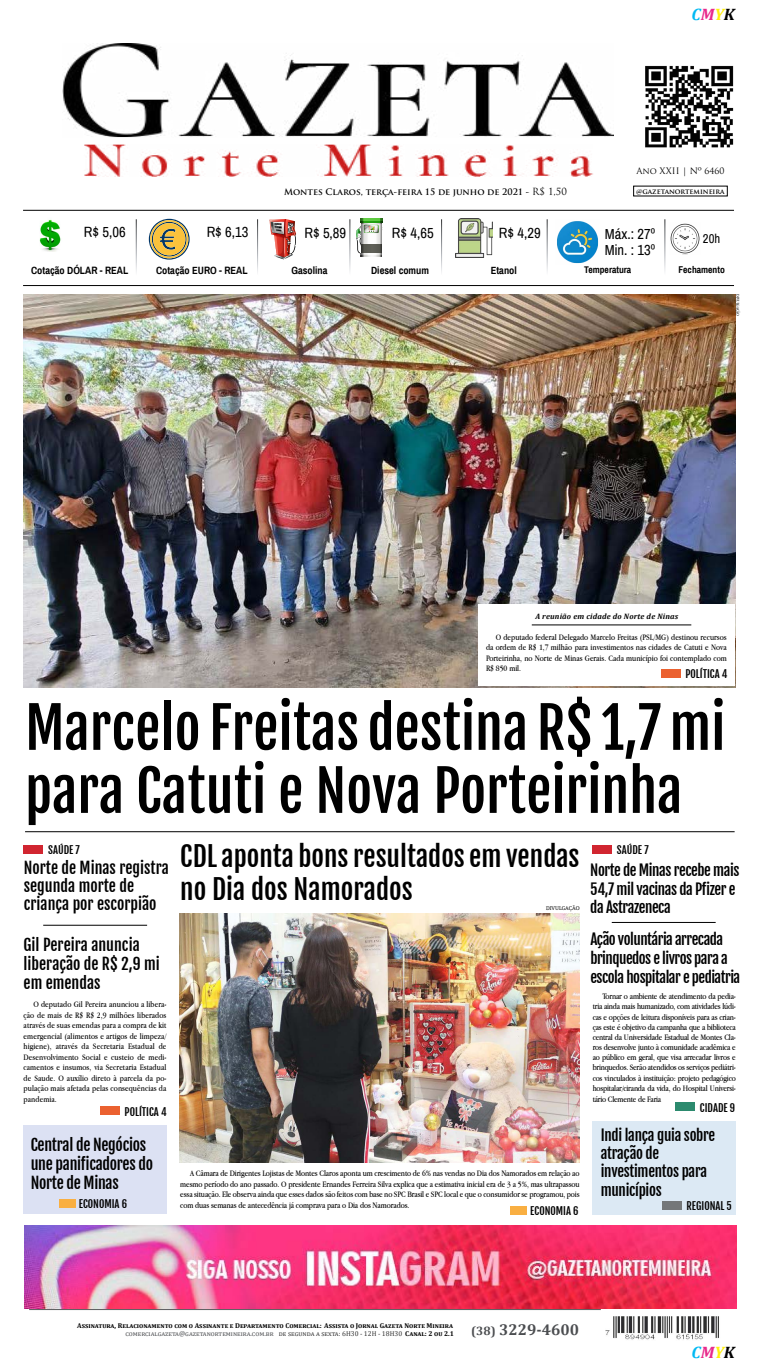
<style>
.page{position:relative;width:759px;height:1365px;background:#fff}
.page>*{position:absolute;margin:0;border:0;box-sizing:border-box;transform-origin:0 0}
.t1{font:56px/63px "Fjalla One";color:#000}
.t2{font:27.12px/33.2px "Fjalla One";color:#000}
.t3{font:italic 700 16.62px "Cambria";color:#00b9f3}
.t4{font:15.75px/18.4px "Fjalla One";color:#000}
.t5{font:15.75px/19.2px "Fjalla One";letter-spacing:-.02em;color:#000}
.t6{font:700 15.75px "Cambria";color:#4b4d50}
.t7{font:14.88px/18.4px "Fjalla One";letter-spacing:-.03em;color:#000}
.t8{font:14.53px/15.8px "Archivo Narrow";color:#000}
.t9{font:12.69px "Archivo Narrow";color:#000}
.t10{font:700 12.25px "Cambria";color:#4b4d50}
.t11{font:10.5px "Fjalla One";color:#000}
.t12{font:700 10.41px "Archivo Narrow";color:#000}
.t13{font:700 9.62px "Archivo Narrow";color:#000}
.t14{font:8.75px/10.5px "Apple Garamond";letter-spacing:-.01em;color:#000;text-align:justify}
.t15{font:8.75px/10.5px "Apple Garamond";letter-spacing:.01em;color:#000;text-align:right}
.t16{font:700 8.75px "Trajan Pro";color:#000}
.t17{font:8.75px "Trajan Pro";color:#000}
.t18{font:italic 700 7.88px "Cambria";letter-spacing:.025em;color:#000}
.t19{font:700 7px "Cambria";color:#000}
.t20{font:7px "Cambria";color:#333}
.t21{font:7px "Cambria";letter-spacing:.055em;color:#4b4d50}
.t22{font:700 7px "Trajan Pro";color:#000}
.t23{font:5.25px "Andada";color:#000}
.t24{font:4.38px "Apple Garamond";color:#000}
.s1{color:#e82a8c}
.s2{color:#fff00c}
.s3{color:#000}
.s4{font-weight:400;font-size:9.62px}
.s5{font-weight:700;color:#000}
</style>
<div class="page">
<hr style="left:29px;top:1308px;width:572px;height:1px;background:#58595b">
<img style="left:62px;top:44px;width:551px;height:133px">
<img style="left:645px;top:65px;width:89px;height:83px">
<img style="left:180px;top:913px;width:399px;height:249px">
<div style="left:510px;top:1205px;width:17px;height:9px;background:#f9af42"></div>
<div style="left:100px;top:1106px;width:20px;height:9px;background:#eb6130"></div>
<div style="left:675px;top:1102px;width:20px;height:9px;background:#2c8a6e"></div>
<div style="left:24px;top:845px;width:19px;height:8px;background:#d12530"></div>
<div style="left:592px;top:845px;width:20px;height:8px;background:#d12530"></div>
<hr style="left:23px;top:210px;width:711px;height:1px;background:#000">
<img style="left:605px;top:1316px;width:114px;height:24px">
<hr style="left:23px;top:285px;width:711px;height:1px;background:#000">
<img style="left:39px;top:219px;width:22px;height:32px">
<svg style="left:149px;top:219px;width:41px;height:40px"></svg>
<svg style="left:269px;top:219px;width:27px;height:40px"></svg>
<svg style="left:356px;top:219px;width:26px;height:38px"></svg>
<img style="left:557px;top:221px;width:42px;height:43px">
<img style="left:670px;top:223px;width:30px;height:31px">
<img style="left:455px;top:219px;width:37px;height:38px">
<div style="left:592px;top:1121px;width:144px;height:93px;background:#dce9f4"></div>
<div style="left:24px;top:1125px;width:143px;height:88px;background:#dbe0f3"></div>
<hr style="left:25px;top:831px;width:710px;height:1px;background:#000">
<hr style="left:43px;top:925px;width:104px;height:1px;background:#000">
<hr style="left:612px;top:922px;width:104px;height:1px;background:#000">
<img style="left:23px;top:295px;width:712px;height:392px">
<div style="left:478px;top:604px;width:256px;height:82px;background:#fff"></div>
<img style="left:24px;top:1225px;width:712px;height:83px">
<div style="left:661px;top:669px;width:19px;height:9px;background:#eb6130"></div>
<hr style="left:532px;top:624px;width:159px;height:1px;background:#000">
<div style="left:59px;top:1199px;width:16px;height:8px;background:#f9af42"></div>
<div style="left:663px;top:1200px;width:19px;height:9px;background:#747779"></div>
<h3 class="t3" style="left:692px;top:2px;width:45px">C<span class="s1">M</span><span class="s2">Y</span><span class="s3">K</span></h3>
<h3 class="t8" style="left:84px;top:224px;width:43px">$R 5,06</h3>
<p class="t12" style="left:31px;top:264px;width:99px">Cotação Dólar - Real</p>
<h3 class="t8" style="left:207px;top:224px;width:43px">$R 6,13</h3>
<p class="t12" style="left:156px;top:263px;width:75px">Cotação EURO REAL-</p>
<p class="t16" style="left:284px;top:186px;width:284px">Montes Claros, terça-feira 15 de junho de 2021 <span class="s4">R</span>- <span class="s4">$ 1,50</span></p>
<p class="t17" style="left:636px;top:165px;width:90px">Ano XXII | Nº 6460</p>
<p class="t22" style="left:636px;top:187px;width:90px">@gazetanortemineira</p>
<h3 class="t8" style="left:304px;top:225px;width:43px">$R 5,89</h3>
<h3 class="t8" style="left:392px;top:225px;width:43px">$R 4,65</h3>
<h3 class="t8" style="left:499px;top:225px;width:43px">$R 4,29</h3>
<h3 class="t8" style="left:605px;top:226px;width:52px">Máx.: 27º<br>Min :. 13º</h3>
<h3 class="t9" style="left:703px;top:230px;width:19px">20h</h3>
<p class="t12" style="left:291px;top:263px;width:38px">Gasolina</p>
<p class="t12" style="left:371px;top:263px;width:59px">Diesel comum</p>
<p class="t12" style="left:491px;top:263px;width:28px">Etanol</p>
<p class="t13" style="left:584px;top:264px;width:49px">Temperatura</p>
<p class="t13" style="left:678px;top:263px;width:48px">Fechamento</p>
<p class="t24" style="left:741px;top:294px;width:23px;rotate:90deg">DIVULGAÇÃO</p>
<p class="t18" style="left:535px;top:610px;width:145px">A reunião em cidade do Norte de Ninas</p>
<p class="t14" style="left:486px;top:631px;width:242px;text-indent:10px">O deputado federal Delegado Marcelo Freitas (PSL/MG) destinou recursos da ordem de $R 1,7 milhão para investimentos nas cidades de Catuti e Nova Porteirinha, no Norte de Minas Gerais. Cada município foi contemplado com $R 850 mil.</p>
<p class="t11" style="left:685px;top:667px;width:44px">POLÍTICA 4</p>
<h1 class="t1" style="left:25px;top:696px;width:702px">MarceloFreitasdestina $R 1,7mi para Catuti e Nova Porteirinha</h1>
<h2 class="t2" style="left:180px;top:839px;width:401px">CDL aponta bons resultados em vendas no Dia dos Namorados</h2>
<p class="t23" style="left:546px;top:905px;width:35px">DIVULGAÇÃO</p>
<p class="t11" style="left:48px;top:843px;width:33px">SAÚDE 7</p>
<p class="t11" style="left:617px;top:843px;width:33px">SAÚDE 7</p>
<h3 class="t4" style="left:24px;top:858px;width:147px">Norte de Minas registra segunda morte de criança por escorpião</h3>
<h3 class="t7" style="left:590px;top:861px;width:151px">Norte de Minas recebe mais<br>54,7 mil vacinas da Pfizer e da Astrazeneca</h3>
<h3 class="t4" style="left:24px;top:935px;width:138px;line-height:19.2px">Gil Pereira anuncia liberação de $R 2,9 mi em emendas</h3>
<h3 class="t7" style="left:590px;top:929px;width:151px;line-height:19.2px">Ação voluntária arrecada brinquedos e livros para a escola hospitalar e pediatria</h3>
<p class="t15" style="left:34px;top:998px;width:134px">O deputado Gil Pereira anunciou a libera-</p>
<p class="t15" style="left:24px;top:1019px;width:144px">através de suas emendas para a compra de kit emergencial (alimentos e artigos de limpeza/ de</p>
<p class="t15" style="left:24px;top:1009px;width:144px">ção de mais de $R$R 2,9 milhões liberados</p>
<p class="t15" style="left:24px;top:1040px;width:30px">higiene ,)</p>
<p class="t15" style="left:24px;top:1061px;width:144px">camentos e insumos, via Secretaria Estadual</p>
<p class="t14" style="left:82px;top:1040px;width:9px">da</p>
<p class="t15" style="left:128px;top:1040px;width:28px">Estadual</p>
<p class="t15" style="left:56px;top:1040px;width:23px">através</p>
<p class="t15" style="left:93px;top:1040px;width:33px">Secretaria</p>
<p class="t15" style="left:24px;top:1051px;width:144px">Desenvolvimento Social e custeio de medi-</p>
<p class="t15" style="left:24px;top:1082px;width:144px">pulação mais afetada pelas consequências da</p>
<p class="t15" style="left:24px;top:1072px;width:144px">de Saude O. auxílio direto à parcela da po-</p>
<p class="t15" style="left:24px;top:1093px;width:35px">pandemia.</p>
<p class="t11" style="left:125px;top:1104px;width:44px">POLÍTICA 4</p>
<p class="t14" style="left:603px;top:991px;width:135px">Tornar o ambiente de atendimento da pedia-</p>
<p class="t14" style="left:593px;top:1001px;width:145px">tria ainda mais humanizado, com atividades lúdi-</p>
<p class="t14" style="left:593px;top:1011px;width:145px">cas e opções de leitura disponíveis para as crian-</p>
<p class="t14" style="left:593px;top:1021px;width:145px">ças este é objetivo da campanha que a biblioteca</p>
<p class="t14" style="left:593px;top:1031px;width:145px">central da Universidade Estadual de Montes Cla-</p>
<p class="t14" style="left:593px;top:1051px;width:145px">ao público em geral, que visa arrecadar livros e</p>
<p class="t14" style="left:593px;top:1072px;width:145px">cos vinculados à instituição: projeto pedagógico</p>
<p class="t14" style="left:593px;top:1041px;width:145px">ros desenvolve junto à comunidade acadêmica e</p>
<p class="t14" style="left:593px;top:1061px;width:145px">brinquedos. Serão atendidos os serviços pediátri-</p>
<p class="t14" style="left:593px;top:1093px;width:70px">tário Clemente de Faria</p>
<p class="t14" style="left:593px;top:1082px;width:145px">hospitalar/ciranda da vida, do Hospital Universi-</p>
<p class="t11" style="left:700px;top:1100px;width:37px">ci dade 9</p>
<h3 class="t5" style="left:31px;top:1134px;width:124px">Central de Negócios une panificadores do<br>Norte de Minas</h3>
<p class="t11" style="left:79px;top:1197px;width:50px">ECONOMIA 6</p>
<p class="t14" style="left:180px;top:1167px;width:401px;text-indent:10px">A Câmara de Dirigentes Lojistas de Montes Claros aponta um crescimento de 6% nas vendas no Dia dos Namorados em relação ao mesmo período do ano passado O. presidente Ernandes Ferreira Silva explica que a estimativa inicial era de a3 5%, mas ultrapassou essa situação. Ele observa ainda que esses dados são feitos com base no SPC Brasil e SPC local e que o consumidor se programou, pois</p>
<p class="t11" style="left:530px;top:1204px;width:50px">ECONOMIA 6</p>
<p class="t14" style="left:180px;top:1199px;width:231px">com duas semanas de antecedência já comprava para o Dia dos Namorados.</p>
<h3 class="t7" style="left:601px;top:1125px;width:116px">Indi lança guia sobre atração de investimentos para municípios</h3>
<p class="t11" style="left:686px;top:1199px;width:47px">REGIONAL 5</p>
<p class="t19" style="left:77px;top:1320px;width:377px">Assinatura, Relacionamento com o Assinante e Departamento Comercial: Assista o Jornal Gazeta Norte Mineira</p>
<h3 class="t6" style="left:499px;top:1317px;width:81px">3229-4600</h3>
<h3 class="t10" style="left:471px;top:1321px;width:26px">(38)</h3>
<p class="t21" style="left:125px;top:1329px;width:149px">comercialgazeta@gazetanortemineira.com.br</p>
<p class="t20" style="left:279px;top:1329px;width:177px">de segunda a sexta H6: 30 - 12H - 18H30 <span class="s5">Canal 2: ou 2.1</span></p>
<h3 class="t3" style="left:692px;top:1340px;width:45px">C<span class="s1">M</span><span class="s2">Y</span><span class="s3">K</span></h3>
</div>
